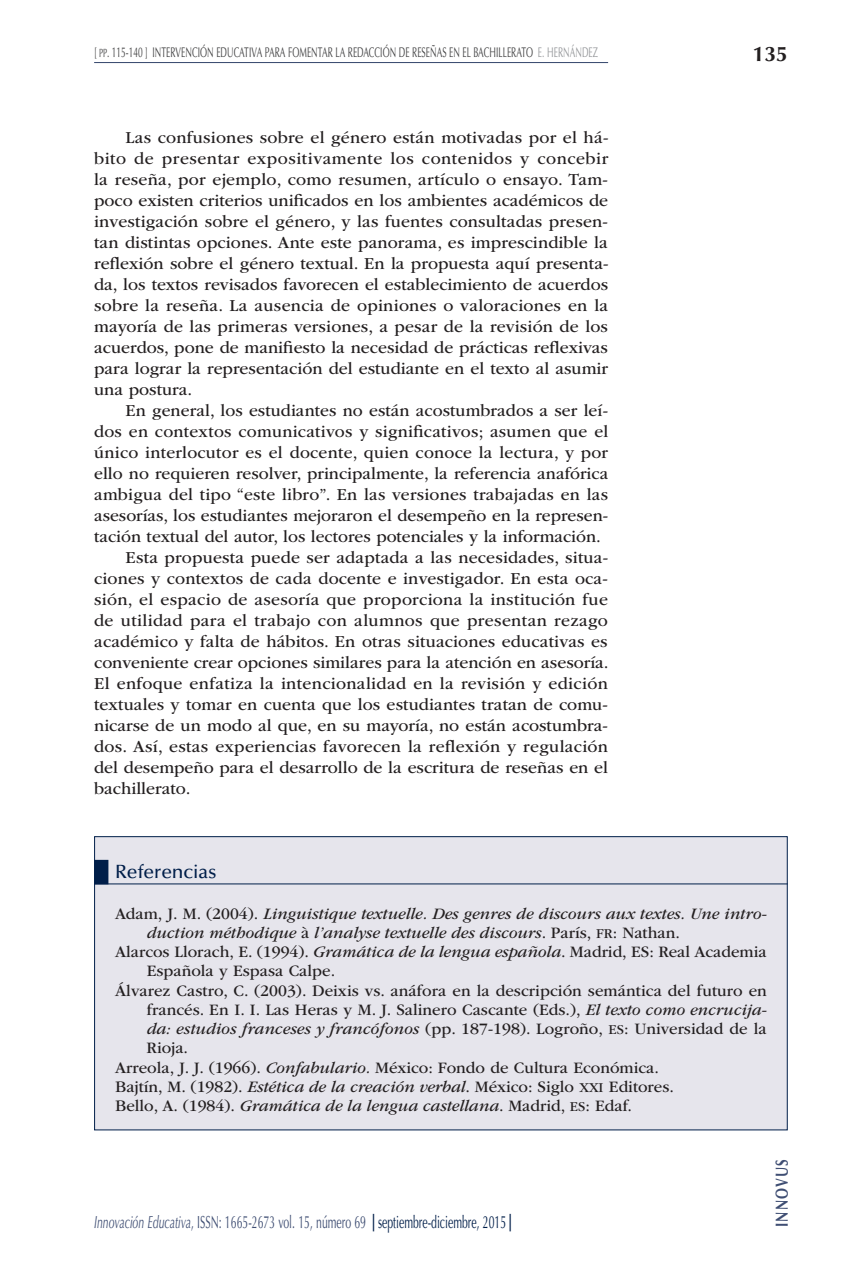
<style>
.page{position:relative;width:862px;height:1274px;background:#fff}
.page>*{position:absolute;margin:0;border:0;box-sizing:border-box;transform-origin:0 0}
.t1{font:700 21px "Optima LT Std";color:#231f20}
.t2{font:500 19.25px "Optima LT Std";letter-spacing:-.005em;color:#001e49}
.t3{font:17.5px/21px "ITC Garamond Std";letter-spacing:.01em;color:#231f20;text-align:justify}
.t4{font:17.5px "Optima LT Std";color:#3f4e73;scale:.6 1}
.t5{font:700 17.5px "Optima LT Std";letter-spacing:.1em;color:#3f4e73;scale:.75 1}
.t6{font:16.62px "ITC Garamond Std";color:#231f20}
.t7{font:italic 16.62px "ITC Garamond Std";color:#231f20}
.t8{font:14px "Optima LT Std";letter-spacing:.01em;color:#3e3e3f;scale:.6 1}
.s1{font-family:"Optima LT Std SC850";font-size:11.9px}
.s2{color:#939598}
.s3{font-style:normal}
.s4{font-family:"ITC Garamond Std Bk SC850";font-style:normal;font-size:14.17px}
.s5{font-style:italic}
.s6{font-family:"ITC Garamond Std Bk SC850";font-size:14.17px}
.s7{font-weight:900;color:#001e49}
.s8{color:#001e49}
</style>
<div class="page">
<hr style="left:94px;top:62px;width:514px;height:1px;background:#32446b">
<div style="left:94px;top:836px;width:693px;height:294px;background:#e6e5ec;border:1px solid #001e49"></div>
<div style="left:94px;top:859px;width:14px;height:25px;background:#001e49"></div>
<hr style="left:94px;top:883px;width:693px;height:1px;background:#001e49">
<p class="t8" style="left:94px;top:44px;width:841px">[ <span class="s1">pp</span>. 115-140 ] INTERVENCIÓN EDUCATIVA PARA FOMENTAR LA REDACCIÓN DE RESEÑAS EN EL BACHILLERATO <span class="s2">E. HERNÁNDEZ</span></p>
<p class="t1" style="left:752px;top:42px;width:37px">135</p>
<p class="t3" style="left:94px;top:127px;width:516px;text-indent:32px">Las confusiones sobre el género están motivadas por el há&shy;bito de presentar expositivamente los contenidos y concebir la reseña, por ejemplo, como resumen, artículo o ensayo. Tam&shy;poco existen criterios unificados en los ambientes académicos de investigación sobre el género, y las fuentes consultadas presen&shy;tan distintas opciones. Ante este panorama, es imprescindible la reflexión sobre el género textual. En la propuesta aquí presenta&shy;da, los textos revisados favorecen el establecimiento de acuerdos sobre la reseña. La ausencia de opiniones o valoraciones en la mayoría de las primeras versiones, a pesar de la revisión de los acuerdos, pone de manifiesto la necesidad de prácticas reflexivas para lograr la representación del estudiante en el texto al asumir una postura.</p>
<p class="t3" style="left:126px;top:400px;width:484px">En general, los estudiantes no están acostumbrados a ser leí-</p>
<p class="t3" style="left:94px;top:421px;width:515px">dos en contextos comunicativos y significativos; asumen que el</p>
<p class="t3" style="left:94px;top:442px;width:515px">único interlocutor es el docente, quien conoce la lectura, y por</p>
<p class="t3" style="left:94px;top:463px;width:515px">ello no requieren resolver, principalmente, la referencia anafórica</p>
<p class="t3" style="left:94px;top:484px;width:515px">ambigua del tipo “este libro”. En las versiones trabajadas en las</p>
<p class="t3" style="left:94px;top:505px;width:515px">asesorías, los estudiantes mejoraron el desempeño en la represen-</p>
<p class="t3" style="left:94px;top:526px;width:508px">tación textual del autor, los lectores potenciales y la información.</p>
<p class="t3" style="left:126px;top:547px;width:484px">Esta propuesta puede ser adaptada a las necesidades, situa-</p>
<p class="t3" style="left:94px;top:568px;width:515px">ciones y contextos de cada docente e investigador. En esta oca-</p>
<p class="t3" style="left:94px;top:589px;width:515px">sión, el espacio de asesoría que proporciona la institución fue</p>
<p class="t3" style="left:94px;top:610px;width:515px">de utilidad para el trabajo con alumnos que presentan rezago</p>
<p class="t3" style="left:94px;top:631px;width:515px">académico y falta de hábitos. En otras situaciones educativas es</p>
<p class="t3" style="left:94px;top:652px;width:516px">conveniente crear opciones similares para la atención en asesoría.</p>
<p class="t3" style="left:94px;top:673px;width:515px">El enfoque enfatiza la intencionalidad en la revisión y edición</p>
<p class="t3" style="left:94px;top:694px;width:515px">textuales y tomar en cuenta que los estudiantes tratan de comu-</p>
<p class="t3" style="left:94px;top:715px;width:515px">nicarse de un modo al que, en su mayoría, no están acostumbra-</p>
<p class="t3" style="left:94px;top:736px;width:515px">dos. Así, estas experiencias favorecen la reflexión y regulación</p>
<p class="t3" style="left:94px;top:757px;width:515px">del desempeño para el desarrollo de la escritura de reseñas en el</p>
<p class="t3" style="left:94px;top:778px;width:98px">bachillerato.</p>
<p class="t2" style="left:115px;top:861px;width:103px">Referencias</p>
<p class="t7" style="left:115px;top:904px;width:653px"><span class="s3">Adam, J. M. (2004).</span> Linguistique textuelle. Des genres de discours aux textes. Une intro-</p>
<p class="t7" style="left:147px;top:923px;width:535px">duction méthodique <span class="s3">à</span> l’analyse textuelle des discours<span class="s3">. París,</span> <span class="s4">fr</span><span class="s3">: Nathan.</span></p>
<p class="t6" style="left:115px;top:942px;width:653px">Alarcos Llorach, E. (1994). <span class="s5">Gramática de la lengua española</span>. Madrid, ES: Real Academia</p>
<p class="t6" style="left:147px;top:961px;width:190px">Española y Espasa Calpe.</p>
<p class="t6" style="left:115px;top:981px;width:653px">Álvarez Castro, C. (2003). Deixis vs. anáfora en la descripción semántica del futuro en</p>
<p class="t6" style="left:147px;top:1000px;width:621px">francés. En I. I. Las Heras y M. J. Salinero Cascante (Eds.), <span class="s5">El texto como encrucija-</span></p>
<p class="t6" style="left:147px;top:1019px;width:621px"><span class="s5">da: estudios franceses y francófonos</span> (pp. 187-198). Logroño, <span class="s6">es</span>: Universidad de la</p>
<p class="t6" style="left:147px;top:1038px;width:43px">Rioja.</p>
<p class="t6" style="left:115px;top:1058px;width:545px">Arreola, J. J. (1966). <span class="s5">Confabulario.</span> México: Fondo de Cultura Económica.</p>
<p class="t6" style="left:115px;top:1077px;width:560px">Bajtín, M. (1982). <span class="s5">Estética de la creación verbal</span>. México: Siglo <span class="s6">xxi</span> Editores.</p>
<p class="t6" style="left:115px;top:1096px;width:518px">Bello, A. (1984). <span class="s5">Gramática de la lengua castellana</span>. Madrid, <span class="s6">es</span>: Edaf.</p>
<p class="t4" style="left:94px;top:1212px;width:697px"><span class="s5">Innovación Educativa</span>, ISSN: 1665-2673 vol. 15, número 69 <span class="s7">|</span> <span class="s8">septiembre-diciembre, 2015</span> <span class="s7">|</span></p>
<p class="t5" style="left:771px;top:1227px;width:93px;rotate:-90deg">INNOVUS</p>
</div>
